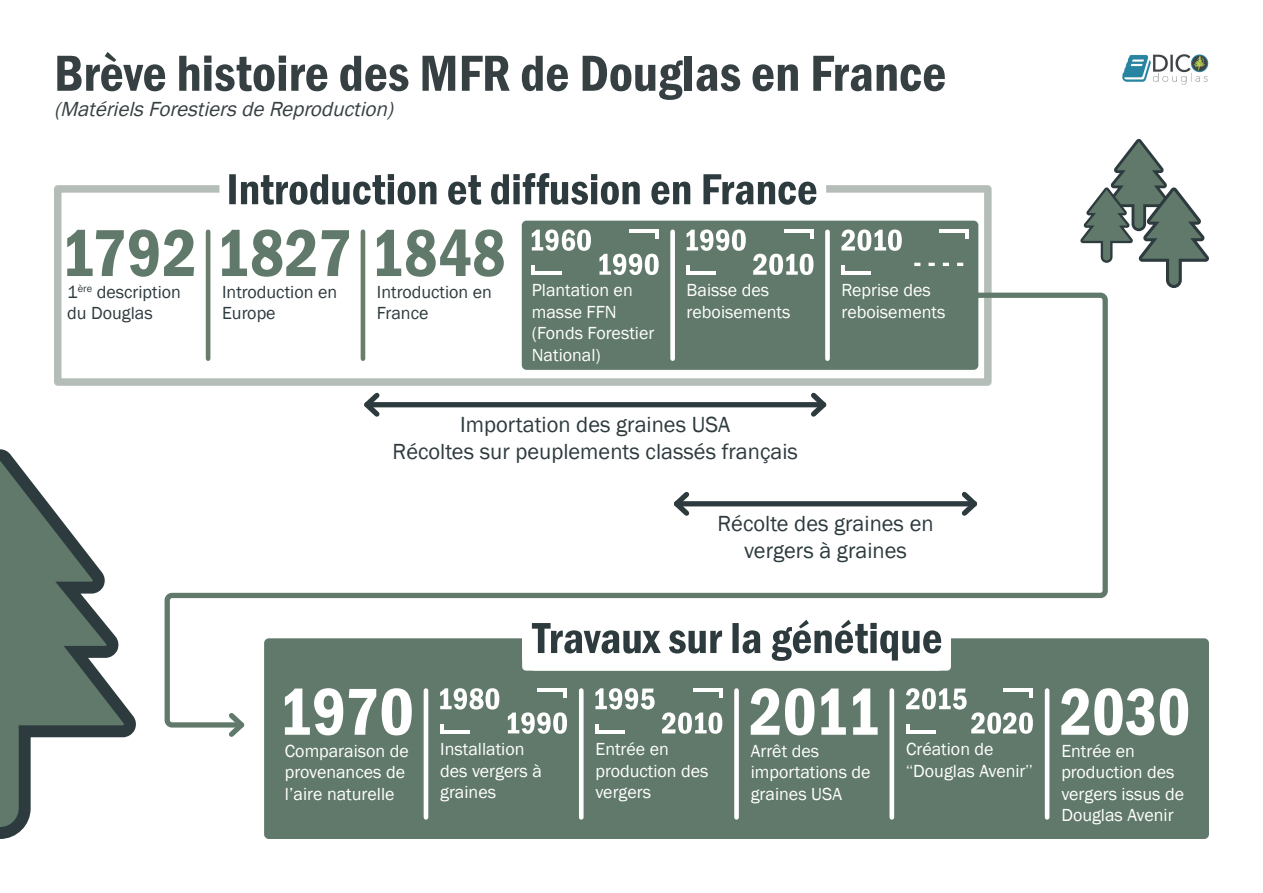
<style>
.page{position:relative;width:1263px;height:893px;background:#fff}
.page>*{position:absolute;margin:0;border:0;box-sizing:border-box;transform-origin:0 0}
.t1{font:600 condensed 52.5px "Franklin Gothic";color:#364042}
.t2{font:22.5px/27px "Franklin Gothic";color:#2d3a3e;text-align:center}
.t3{font:italic 21px "Franklin Gothic";color:#364042}
.t4{font:18px/21.6px "Franklin Gothic";color:#fff}
.t5{font:18px/21.6px "Franklin Gothic";color:#2d3a3e}
.t6{font:18px "Franklin Gothic";color:#fff;scale:.8 1}
</style>
<div class="page">
<div style="left:264px;top:638px;width:945px;height:201px;background:#60796a;border-radius:5px"></div>
<div style="left:522px;top:221px;width:456px;height:149px;background:#60796a;border-radius:5px"></div>
<svg style="left:377px;top:229px;width:127px;height:48px"></svg>
<svg style="left:222px;top:229px;width:127px;height:48px"></svg>
<svg style="left:67px;top:229px;width:127px;height:48px"></svg>
<svg style="left:599px;top:254px;width:60px;height:21px"></svg>
<svg style="left:532px;top:229px;width:59px;height:22px"></svg>
<hr style="left:532px;top:272px;width:29px;height:3px;background:#fff">
<svg style="left:532px;top:266px;width:3px;height:6px"></svg>
<hr style="left:629px;top:229px;width:30px;height:4px;background:#fff">
<hr style="left:655px;top:229px;width:4px;height:10px;background:#fff">
<svg style="left:753px;top:254px;width:60px;height:21px"></svg>
<svg style="left:687px;top:229px;width:59px;height:22px"></svg>
<hr style="left:687px;top:272px;width:29px;height:3px;background:#fff">
<svg style="left:687px;top:266px;width:3px;height:6px"></svg>
<hr style="left:784px;top:229px;width:29px;height:4px;background:#fff">
<svg style="left:810px;top:233px;width:3px;height:6px"></svg>
<svg style="left:914px;top:263px;width:6px;height:3px"></svg>
<svg style="left:928px;top:263px;width:7px;height:3px"></svg>
<svg style="left:943px;top:263px;width:6px;height:3px"></svg>
<svg style="left:957px;top:263px;width:6px;height:3px"></svg>
<svg style="left:841px;top:229px;width:61px;height:22px"></svg>
<hr style="left:841px;top:272px;width:30px;height:3px;background:#fff">
<svg style="left:841px;top:266px;width:4px;height:6px"></svg>
<hr style="left:939px;top:229px;width:29px;height:4px;background:#fff">
<svg style="left:965px;top:233px;width:3px;height:6px"></svg>
<div style="left:54px;top:185px;width:938px;height:201px;border:8px solid #b5bdb8"></div>
<div style="left:219px;top:159px;width:607px;height:60px;background:#fff"></div>
<svg style="left:229px;top:173px;width:587px;height:32px"></svg>
<svg style="left:162px;top:290px;width:948px;height:440px"></svg>
<svg style="left:224px;top:708px;width:25px;height:29px"></svg>
<svg style="left:1061px;top:688px;width:127px;height:47px"></svg>
<svg style="left:751px;top:688px;width:127px;height:47px"></svg>
<svg style="left:906px;top:688px;width:127px;height:46px"></svg>
<hr style="left:1003px;top:688px;width:30px;height:4px;background:#fff">
<hr style="left:1029px;top:688px;width:4px;height:10px;background:#fff">
<svg style="left:662px;top:712px;width:60px;height:22px"></svg>
<svg style="left:595px;top:688px;width:60px;height:22px"></svg>
<hr style="left:595px;top:730px;width:30px;height:4px;background:#fff">
<hr style="left:595px;top:724px;width:4px;height:10px;background:#fff">
<hr style="left:693px;top:688px;width:29px;height:4px;background:#fff">
<svg style="left:719px;top:692px;width:3px;height:6px"></svg>
<svg style="left:508px;top:712px;width:59px;height:22px"></svg>
<svg style="left:440px;top:688px;width:59px;height:22px"></svg>
<hr style="left:440px;top:730px;width:30px;height:4px;background:#fff">
<hr style="left:440px;top:724px;width:4px;height:10px;background:#fff">
<hr style="left:537px;top:688px;width:30px;height:4px;background:#fff">
<svg style="left:564px;top:692px;width:3px;height:6px"></svg>
<svg style="left:285px;top:688px;width:127px;height:47px"></svg>
<div style="left:676px;top:501px;width:298px;height:5px;background:#2d3a3e"></div>
<svg style="left:669px;top:487px;width:25px;height:34px"></svg>
<svg style="left:957px;top:487px;width:25px;height:34px"></svg>
<div style="left:367px;top:402px;width:457px;height:5px;background:#2d3a3e"></div>
<svg style="left:359px;top:388px;width:25px;height:33px"></svg>
<svg style="left:806px;top:388px;width:25px;height:33px"></svg>
<hr style="left:206px;top:232px;width:4px;height:127px;background:#697d6b">
<hr style="left:361px;top:232px;width:4px;height:127px;background:#697d6b">
<div style="left:670px;top:232px;width:5px;height:127px;background:#fff"></div>
<hr style="left:424px;top:690px;width:4px;height:127px;background:#fff">
<div style="left:579px;top:690px;width:5px;height:127px;background:#fff"></div>
<div style="left:734px;top:690px;width:5px;height:127px;background:#fff"></div>
<div style="left:889px;top:690px;width:5px;height:127px;background:#fff"></div>
<hr style="left:1045px;top:690px;width:4px;height:127px;background:#fff">
<div style="left:825px;top:232px;width:5px;height:127px;background:#fff"></div>
<svg style="left:0;top:449px;width:136px;height:390px"></svg>
<svg style="left:1080px;top:139px;width:129px;height:149px"></svg>
<div style="left:522px;top:606px;width:429px;height:65px;border:8px solid #fff"></div>
<img style="left:1122px;top:54px;width:87px;height:31px">
<p class="t1" style="left:54px;top:38px;width:894px">Brève histoire des MFR de Douglas en France</p>
<p class="t3" style="left:54px;top:96px;width:347px">(MatérielsForestiersdeReproduction)</p>
<p class="t5" style="left:67px;top:281px;width:115px">1<sup>ère</sup> description du Douglas</p>
<p class="t4" style="left:532px;top:280px;width:124px">Plantation en masse FFN (Fonds Forestier<br>National)</p>
<p class="t4" style="left:687px;top:280px;width:105px">Baisse des reboisements</p>
<p class="t4" style="left:841px;top:280px;width:105px">Reprise des reboisements</p>
<p class="t5" style="left:222px;top:281px;width:117px">Introduction en<br>Europe</p>
<p class="t5" style="left:377px;top:281px;width:117px">Introduction en<br>France</p>
<p class="t2" style="left:460px;top:412px;width:271px">Importation des graines USA</p>
<p class="t2" style="left:393px;top:439px;width:407px">Récoltes sur peuplements classés français</p>
<p class="t2" style="left:717px;top:511px;width:218px">Récolte des graines en vergers à graines</p>
<p class="t4" style="left:285px;top:740px;width:126px">Comparaison de provenances de l’aire naturelle</p>
<p class="t4" style="left:440px;top:738px;width:103px">Installation des vergers à graines</p>
<p class="t4" style="left:595px;top:738px;width:115px">Entrée en production des vergers</p>
<p class="t4" style="left:751px;top:740px;width:121px">Arrêt des importations de graines USA</p>
<p class="t4" style="left:906px;top:738px;width:89px">Création de</p>
<p class="t6" style="left:906px;top:759px;width:160px">‘‘Douglas Avenir’’</p>
<p class="t4" style="left:1061px;top:740px;width:124px">Entrée en production des vergers issus de<br>Douglas Avenir</p>
</div>
